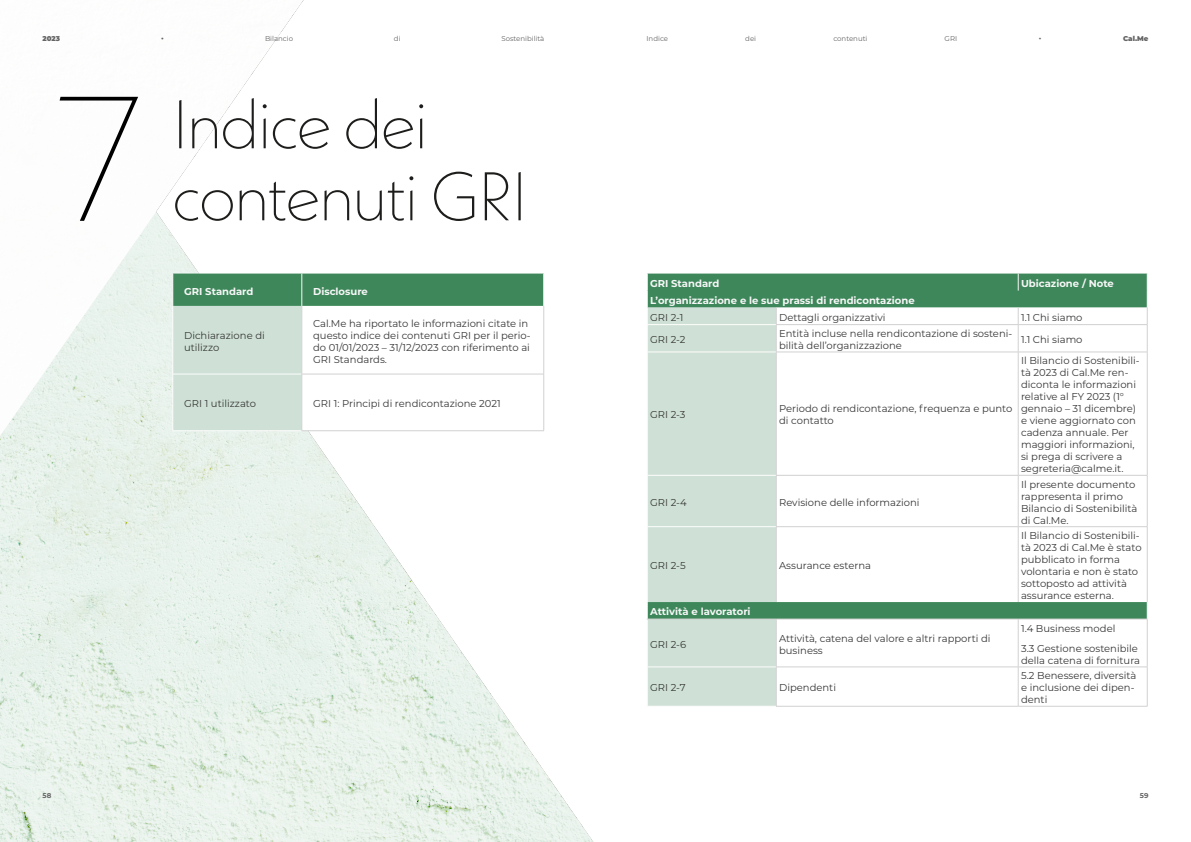
<style>
.page{position:relative;width:1191px;height:842px;background:#fff}
.page>*{position:absolute;margin:0;border:0;box-sizing:border-box;transform-origin:0 0}
.t1{font:200 68.5px/72px "Neue Kabel";letter-spacing:-.025em;color:#1d1d1b}
.t2{font:10px/12px "Montserrat";color:#373737}
.t3{font:700 10px "Montserrat";color:#f7f7f7}
.t4{font:7px "Montserrat";color:#646464}
.t5{font:900 7px "Montserrat";color:#646464}
.t6{font:700 7px "Montserrat";color:#646464}
.t7{font:7px "Gotham";color:#646464}
.t8{font:300 7px "Gotham";color:#646464}
</style>
<div class="page">
<img style="left:0;top:273px;width:593px;height:569px">
<img style="left:0;top:1px;width:303px;height:435px">
<svg style="left:60px;top:97px;width:78px;height:124px"></svg>
<svg style="left:173px;top:274px;width:370px;height:156px"></svg>
<hr style="left:301px;top:274px;width:1px;height:32px;background:#f7f7f7">
<hr style="left:543px;top:274px;width:1px;height:32px;background:#fdfdfd">
<hr style="left:172px;top:274px;width:1px;height:32px;background:#fdfdfd">
<hr style="left:301px;top:430px;width:243px;height:1px;background:#d1d1d1">
<hr style="left:172px;top:374px;width:129px;height:1px;background:#fdfdfd">
<hr style="left:301px;top:374px;width:243px;height:1px;background:#d1d1d1">
<hr style="left:543px;top:306px;width:1px;height:68px;background:#d1d1d1">
<hr style="left:543px;top:374px;width:1px;height:56px;background:#d1d1d1">
<hr style="left:172px;top:306px;width:1px;height:68px;background:#fdfdfd">
<hr style="left:172px;top:374px;width:1px;height:56px;background:#fdfdfd">
<hr style="left:172px;top:430px;width:129px;height:1px;background:#fdfdfd">
<hr style="left:301px;top:306px;width:1px;height:68px;background:#d1d1d1">
<hr style="left:301px;top:374px;width:1px;height:56px;background:#d1d1d1">
<div style="left:648px;top:274px;width:498px;height:34px;background:#3d875a"></div>
<div style="left:647px;top:308px;width:129px;height:398px;background:#cfe1d6"></div>
<svg style="left:776px;top:308px;width:242px;height:398px"></svg>
<svg style="left:1018px;top:351px;width:129px;height:355px"></svg>
<hr style="left:776px;top:352px;width:242px;height:1px;background:#d1d1d1">
<hr style="left:776px;top:475px;width:242px;height:1px;background:#d1d1d1">
<hr style="left:776px;top:526px;width:242px;height:1px;background:#d1d1d1">
<hr style="left:776px;top:619px;width:242px;height:1px;background:#d1d1d1">
<hr style="left:647px;top:324px;width:129px;height:1px;background:#fdfdfd">
<hr style="left:776px;top:324px;width:242px;height:1px;background:#d1d1d1">
<hr style="left:1018px;top:324px;width:129px;height:1px;background:#d1d1d1">
<hr style="left:647px;top:352px;width:129px;height:1px;background:#fdfdfd">
<hr style="left:647px;top:352px;width:1px;height:123px;background:#fdfdfd">
<hr style="left:647px;top:475px;width:129px;height:1px;background:#fdfdfd">
<hr style="left:647px;top:476px;width:1px;height:50px;background:#fdfdfd">
<hr style="left:647px;top:526px;width:129px;height:1px;background:#fdfdfd">
<hr style="left:647px;top:527px;width:1px;height:75px;background:#fdfdfd">
<hr style="left:647px;top:619px;width:1px;height:48px;background:#fdfdfd">
<hr style="left:647px;top:667px;width:1px;height:39px;background:#fdfdfd">
<svg style="left:1018px;top:308px;width:1px;height:44px"></svg>
<hr style="left:1018px;top:352px;width:129px;height:1px;background:#d1d1d1">
<hr style="left:1018px;top:352px;width:1px;height:123px;background:#d1d1d1">
<hr style="left:1018px;top:475px;width:129px;height:1px;background:#d1d1d1">
<hr style="left:1018px;top:476px;width:1px;height:50px;background:#d1d1d1">
<hr style="left:1018px;top:526px;width:129px;height:1px;background:#d1d1d1">
<hr style="left:1018px;top:527px;width:1px;height:75px;background:#d1d1d1">
<hr style="left:646px;top:619px;width:130px;height:1px;background:#d1d1d1">
<hr style="left:1018px;top:619px;width:129px;height:1px;background:#d1d1d1">
<hr style="left:1018px;top:619px;width:1px;height:48px;background:#d1d1d1">
<hr style="left:1018px;top:667px;width:1px;height:39px;background:#d1d1d1">
<svg style="left:1017px;top:274px;width:1px;height:17px"></svg>
<svg style="left:647px;top:274px;width:1px;height:78px"></svg>
<svg style="left:1146px;top:602px;width:1px;height:17px"></svg>
<hr style="left:647px;top:667px;width:129px;height:1px;background:#fdfdfd">
<hr style="left:776px;top:667px;width:242px;height:1px;background:#d1d1d1">
<hr style="left:1018px;top:667px;width:129px;height:1px;background:#d1d1d1">
<hr style="left:776px;top:706px;width:242px;height:1px;background:#d1d1d1">
<hr style="left:1018px;top:706px;width:129px;height:1px;background:#d1d1d1">
<svg style="left:776px;top:308px;width:1px;height:44px"></svg>
<svg style="left:1146px;top:274px;width:2px;height:78px"></svg>
<hr style="left:776px;top:352px;width:1px;height:123px;background:#d1d1d1">
<hr style="left:1147px;top:352px;width:1px;height:123px;background:#d1d1d1">
<hr style="left:776px;top:476px;width:1px;height:50px;background:#d1d1d1">
<hr style="left:1147px;top:476px;width:1px;height:50px;background:#d1d1d1">
<hr style="left:776px;top:527px;width:1px;height:75px;background:#d1d1d1">
<hr style="left:1147px;top:527px;width:1px;height:75px;background:#d1d1d1">
<hr style="left:776px;top:619px;width:1px;height:48px;background:#d1d1d1">
<hr style="left:1147px;top:619px;width:1px;height:48px;background:#d1d1d1">
<hr style="left:776px;top:667px;width:1px;height:39px;background:#d1d1d1">
<hr style="left:1147px;top:667px;width:1px;height:39px;background:#d1d1d1">
<p class="t5" style="left:43px;top:33px;width:19px">2023</p>
<p class="t7" style="left:161px;top:34px;width:5px">•</p>
<p class="t4" style="left:265px;top:33px;width:30px">Bilancio</p>
<p class="t4" style="left:394px;top:33px;width:8px">di</p>
<p class="t4" style="left:501px;top:33px;width:45px">Sostenibilità</p>
<h1 class="t1" style="left:172px;top:88px;width:357px">Indice dei contenuti GRI</h1>
<p class="t3" style="left:184px;top:284px;width:71px">GRI Standard</p>
<p class="t3" style="left:313px;top:284px;width:56px">Disclosure</p>
<p class="t2" style="left:184px;top:329px;width:82px">Dichiarazione di utilizzo</p>
<p class="t2" style="left:313px;top:317px;width:219px">Cal.Me ha riportato le informazioni citate in questo indice dei contenuti GRI per il perio&shy;do 01/01/2023 – 31/12/2023 con riferimento ai GRI Standards.</p>
<p class="t2" style="left:184px;top:397px;width:73px">GRI 1 utilizzato</p>
<p class="t2" style="left:313px;top:397px;width:189px">GRI 1: Principi di rendicontazione 2021</p>
<p class="t4" style="left:646px;top:33px;width:23px">Indice</p>
<p class="t4" style="left:745px;top:33px;width:12px">dei</p>
<p class="t4" style="left:833px;top:33px;width:36px">contenuti</p>
<p class="t4" style="left:944px;top:33px;width:14px">GRI</p>
<p class="t8" style="left:1038px;top:35px;width:5px">•</p>
<p class="t5" style="left:1123px;top:33px;width:27px">Cal.Me</p>
<p class="t3" style="left:650px;top:276px;width:71px">GRI Standard</p>
<p class="t3" style="left:1021px;top:276px;width:94px">Ubicazione / Note</p>
<p class="t3" style="left:650px;top:293px;width:266px">L’organizzazione e le sue prassi di rendicontazione</p>
<p class="t2" style="left:650px;top:311px;width:35px">GRI 2-1</p>
<p class="t2" style="left:779px;top:311px;width:108px">Dettagli organizzativi</p>
<p class="t2" style="left:1021px;top:311px;width:63px">1.1 Chi siamo</p>
<p class="t2" style="left:650px;top:333px;width:37px">GRI 2-2</p>
<p class="t2" style="left:779px;top:327px;width:235px">Entità incluse nella rendicontazione di sosteni&shy;bilità dell’organizzazione</p>
<p class="t2" style="left:1021px;top:333px;width:63px">1.1 Chi siamo</p>
<p class="t2" style="left:650px;top:409px;width:37px">GRI 2-3</p>
<p class="t2" style="left:779px;top:403px;width:235px">Periodo di rendicontazione, frequenza e punto di contatto</p>
<p class="t2" style="left:650px;top:496px;width:38px">GRI 2-4</p>
<p class="t2" style="left:779px;top:496px;width:142px">Revisione delle informazioni</p>
<p class="t2" style="left:650px;top:559px;width:37px">GRI 2-5</p>
<p class="t2" style="left:779px;top:559px;width:93px">Assurance esterna</p>
<p class="t2" style="left:1021px;top:355px;width:120px">Il Bilancio di Sostenibili&shy;tà 2023 di Cal.Me ren&shy;diconta le informazioni relative al FY 2023 (1° gennaio – 31 dicembre) e viene aggiornato con cadenza annuale. Per maggiori informazioni, si prega di scrivere a segreteria@calme.it.</p>
<p class="t2" style="left:1021px;top:478px;width:118px">Il presente documento rappresenta il primo<br>Bilancio di Sostenibilità di Cal.Me.</p>
<p class="t2" style="left:1021px;top:529px;width:122px">Il Bilancio di Sostenibili&shy;tà 2023 di Cal.Me è stato pubblicato in forma volontaria e non è stato sottoposto ad attività assurance esterna.</p>
<p class="t3" style="left:650px;top:605px;width:102px">Attività e lavoratori</p>
<p class="t2" style="left:650px;top:638px;width:38px">GRI 2-6</p>
<p class="t2" style="left:779px;top:632px;width:213px">Attività, catena del valore e altri rapporti di business</p>
<p class="t2" style="left:1021px;top:617px;width:118px;line-height:20.5px">1.4 Business model<br>3.3 Gestione sostenibile</p>
<p class="t2" style="left:1021px;top:654px;width:121px">della catena di fornitura</p>
<p class="t2" style="left:650px;top:681px;width:37px">GRI 2-7</p>
<p class="t2" style="left:779px;top:681px;width:58px">Dipendenti</p>
<p class="t2" style="left:1021px;top:669px;width:117px">5.2 Benessere, diversità e inclusione dei dipen&shy;denti</p>
<p class="t6" style="left:43px;top:790px;width:10px">58</p>
<p class="t6" style="left:1139px;top:790px;width:10px">59</p>
</div>
